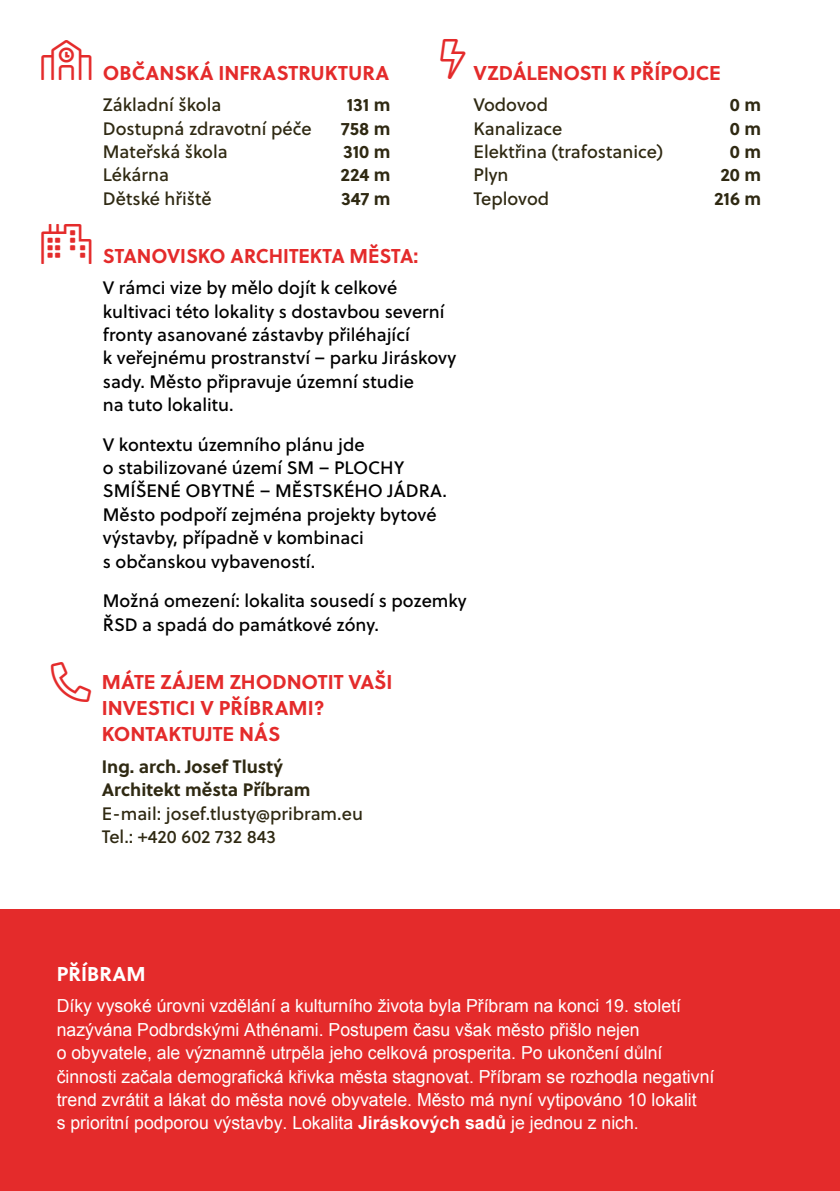
<style>
.page{position:relative;width:840px;height:1191px;background:#fff}
.page>*{position:absolute;margin:0;border:0;box-sizing:border-box;transform-origin:0 0}
.t1{font:700 20px "Soleil";color:#e42b2b}
.t2{font:700 20px "Soleil";color:#fff}
.t3{font:18px "Soleil";color:#000}
.t4{font:18px "Arial";color:#fff}
.t5{font:18px "Soleil";color:#2f2912}
.t6{font:700 18px "Soleil";color:#2f2912}
.s1{font-weight:700}
</style>
<div class="page">
<div style="left:0;top:909px;width:839px;height:282px;background:#e42b2b"></div>
<p class="t1" style="left:103px;top:65px;width:288px">OBČANSKÁ INFRASTRUKTURA</p>
<p class="t5" style="left:103px;top:98px;width:120px">Základní škola</p>
<p class="t6" style="left:346px;top:98px;width:45px">131 m</p>
<p class="t5" style="left:103px;top:121px;width:210px">Dostupná zdravotní péče</p>
<p class="t6" style="left:341px;top:121px;width:51px">758 m</p>
<p class="t5" style="left:103px;top:144px;width:126px">Mateřská škola</p>
<p class="t6" style="left:343px;top:144px;width:49px">310 m</p>
<p class="t5" style="left:103px;top:168px;width:68px">Lékárna</p>
<p class="t6" style="left:340px;top:168px;width:52px">224 m</p>
<p class="t5" style="left:103px;top:191px;width:110px">Dětské hřiště</p>
<p class="t6" style="left:341px;top:191px;width:51px">347 m</p>
<p class="t1" style="left:103px;top:248px;width:317px">STANOVISKO ARCHITEKTA MĚSTA:</p>
<p class="t3" style="left:103px;top:281px;width:296px">V rámci vize by mělo dojít k celkové</p>
<p class="t3" style="left:103px;top:304px;width:343px">kultivaci této lokality s dostavbou severní</p>
<p class="t3" style="left:103px;top:327px;width:308px">fronty asanované zástavby přiléhající</p>
<p class="t3" style="left:103px;top:351px;width:354px">k veřejnému prostranství – parku Jiráskovy</p>
<p class="t3" style="left:103px;top:374px;width:312px">sady. Město připravuje územní studie</p>
<p class="t3" style="left:103px;top:398px;width:132px">na tuto lokalitu.</p>
<p class="t3" style="left:103px;top:437px;width:263px">V kontextu územního plánu jde</p>
<p class="t3" style="left:103px;top:460px;width:303px">o stabilizované území SM – PLOCHY</p>
<p class="t3" style="left:103px;top:484px;width:345px">SMÍŠENÉ OBYTNÉ – MĚSTSKÉHO JÁDRA.</p>
<p class="t3" style="left:103px;top:507px;width:335px">Město podpoří zejména projekty bytové</p>
<p class="t3" style="left:103px;top:531px;width:262px">výstavby, případně v kombinaci</p>
<p class="t3" style="left:103px;top:554px;width:214px">s občanskou vybaveností.</p>
<p class="t3" style="left:103px;top:593px;width:365px">Možná omezení: lokalita sousedí s pozemky</p>
<p class="t3" style="left:103px;top:617px;width:277px">ŘSD a spadá do památkové zóny.</p>
<p class="t1" style="left:473px;top:65px;width:249px">VZDÁLENOSTI K PŘÍPOJCE</p>
<p class="t5" style="left:473px;top:98px;width:76px">Vodovod</p>
<p class="t6" style="left:729px;top:98px;width:33px">0 m</p>
<p class="t5" style="left:473px;top:121px;width:90px">Kanalizace</p>
<p class="t6" style="left:729px;top:121px;width:33px">0 m</p>
<p class="t5" style="left:473px;top:144px;width:191px">Elektřina (trafostanice)</p>
<p class="t6" style="left:729px;top:144px;width:33px">0 m</p>
<p class="t5" style="left:473px;top:168px;width:37px">Plyn</p>
<p class="t6" style="left:720px;top:168px;width:42px">20 m</p>
<p class="t5" style="left:473px;top:191px;width:77px">Teplovod</p>
<p class="t6" style="left:713px;top:191px;width:49px">216 m</p>
<p class="t1" style="left:102px;top:674px;width:292px">MÁTE ZÁJEM ZHODNOTIT VAŠI</p>
<p class="t1" style="left:102px;top:700px;width:224px">INVESTICI V PŘÍBRAMI?</p>
<p class="t1" style="left:102px;top:726px;width:180px">KONTAKTUJTE NÁS</p>
<p class="t6" style="left:102px;top:759px;width:183px">Ing. arch. Josef Tlustý</p>
<p class="t6" style="left:102px;top:782px;width:210px">Architekt města Příbram</p>
<p class="t5" style="left:102px;top:806px;width:262px">E-mail: josef.tlusty@pribram.eu</p>
<p class="t5" style="left:102px;top:829px;width:176px">Tel.: +420 602 732 843</p>
<p class="t2" style="left:57px;top:966px;width:90px">PŘÍBRAM</p>
<p class="t4" style="left:57px;top:999px;width:625px">Díky vysoké úrovni vzdělání a kulturního života byla Příbram na konci 19. století</p>
<p class="t4" style="left:57px;top:1022px;width:584px">nazývána Podbrdskými Athénami. Postupem času však město přišlo nejen</p>
<p class="t4" style="left:57px;top:1046px;width:607px">o obyvatele, ale významně utrpěla jeho celková prosperita. Po ukončení důlní</p>
<p class="t4" style="left:57px;top:1069px;width:658px">činnosti začala demografická křivka města stagnovat. Příbram se rozhodla negativní</p>
<p class="t4" style="left:57px;top:1092px;width:641px">trend zvrátit a lákat do města nové obyvatele. Město má nyní vytipováno 10 lokalit</p>
<p class="t4" style="left:57px;top:1116px;width:583px">s prioritní podporou výstavby. Lokalita <span class="s1">Jiráskových sadů</span> je jednou z nich.</p>
</div>
